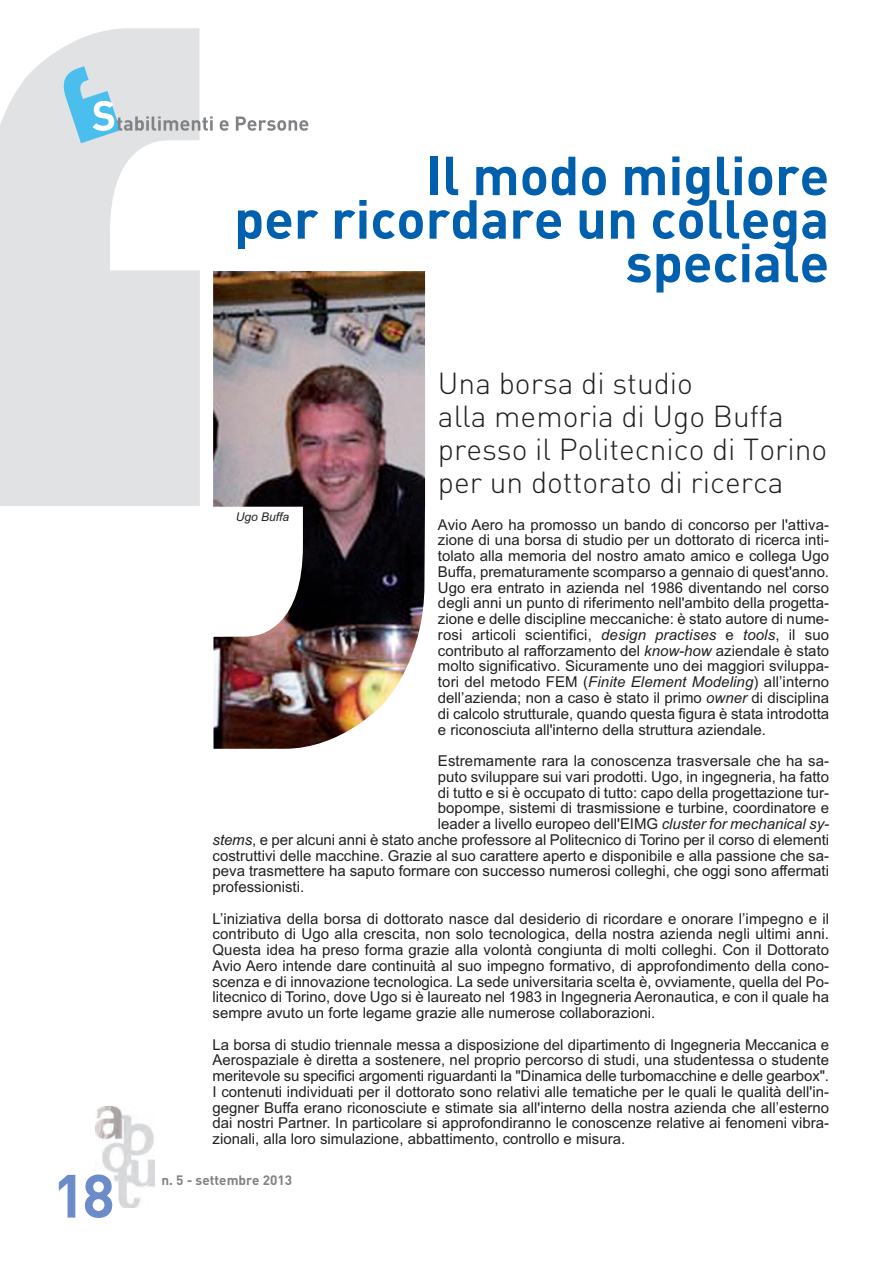
<style>
.page{position:relative;width:893px;height:1263px;background:#fff}
.page>*{position:absolute;margin:0;border:0;box-sizing:border-box;transform-origin:0 0}
.t1{font:60px "DIN Bold";color:#6b8cc8}
.t2{font:54px/43.5px "DIN Bold";color:#0160ae;text-align:right}
.t3{font:300 30px/33px "DIN";color:#231f20}
.t4{font:15px/15.8px "Arial";color:#231f20;text-align:justify}
.t5{font:13.5px "DIN Bold";color:#808285}
.t6{font:italic 12px "Arial";color:#231f20}
.s1{font-style:italic}
</style>
<div class="page">
<svg style="left:0;top:28px;width:200px;height:478px;fill:#e1e2e4"></svg>
<svg style="left:64px;top:66px;width:149px;height:77px;background:#c6dae4"></svg>
<svg style="left:220px;top:120px;width:9px;height:11px"></svg>
<svg style="left:236px;top:116px;width:72px;height:15px"></svg>
<img style="left:213px;top:271px;width:212px;height:478px">
<img style="left:96px;top:1107px;width:58px;height:101px">
<h1 class="t1" style="left:53px;top:1175px;width:64px">18</h1>
<h2 class="t2" style="left:234px;top:159px;width:597px">Il modo migliore<br>per ricordare un collega speciale</h2>
<h3 class="t3" style="left:438px;top:370px;width:391px">Una borsa di studio<br>alla memoria di Ugo Buffa presso il Politecnico di Torino per un dottorato di ricerca</h3>
<p class="t6" style="left:236px;top:513px;width:55px">Ugo Buffa</p>
<p class="t4" style="left:438px;top:518px;width:393px">Avio Aero ha promosso un bando di concorso per l'attiva&shy;zione di una borsa di studio per un dottorato di ricerca inti&shy;tolato alla memoria del nostro amato amico e collega Ugo Buffa, prematuramente scomparso a gennaio di quest'anno.<br>Ugo era entrato in azienda nel 1986 diventando nel corso degli anni un punto di riferimento nell'ambito della progetta&shy;zione e delle discipline meccaniche: è stato autore di nume&shy;rosi articoli scientifici, <span class="s1">design practises</span> e <span class="s1">tools</span>, il suo contributo al rafforzamento del <span class="s1">know-how</span> aziendale è stato molto significativo. Sicuramente uno dei maggiori sviluppa&shy;tori del metodo FEM (<span class="s1">Finite Element Modeling</span>) all’interno dell’azienda; non a caso è stato il primo <span class="s1">owner</span> di disciplina di calcolo strutturale, quando questa figura è stata introdotta e riconosciuta all'interno della struttura aziendale.</p>
<p class="t4" style="left:438px;top:754px;width:393px">Estremamente rara la conoscenza trasversale che ha sa-</p>
<p class="t4" style="left:438px;top:770px;width:393px">puto sviluppare sui vari prodotti. Ugo, in ingegneria, ha fatto</p>
<p class="t4" style="left:438px;top:786px;width:393px">di tutto e si è occupato di tutto: capo della progettazione tur-</p>
<p class="t4" style="left:438px;top:801px;width:393px">bopompe, sistemi di trasmissione e turbine, coordinatore e</p>
<p class="t4" style="left:438px;top:817px;width:393px">leader a livello europeo dell'EIMG <span class="s1">cluster for mechanical sy-</span></p>
<p class="t4" style="left:213px;top:833px;width:618px"><span class="s1">stems</span>, e per alcuni anni è stato anche professore al Politecnico di Torino per il corso di elementi</p>
<p class="t4" style="left:213px;top:849px;width:618px">costruttivi delle macchine. Grazie al suo carattere aperto e disponibile e alla passione che sa-</p>
<p class="t4" style="left:213px;top:864px;width:618px">peva trasmettere ha saputo formare con successo numerosi colleghi, che oggi sono affermati</p>
<p class="t4" style="left:213px;top:880px;width:93px">professionisti.</p>
<p class="t4" style="left:213px;top:912px;width:618px">L’iniziativa della borsa di dottorato nasce dal desiderio di ricordare e onorare l’impegno e il contributo di Ugo alla crescita, non solo tecnologica, della nostra azienda negli ultimi anni.<br>Questa idea ha preso forma grazie alla volontà congiunta di molti colleghi. Con il Dottorato Avio Aero intende dare continuità al suo impegno formativo, di approfondimento della cono&shy;scenza e di innovazione tecnologica. La sede universitaria scelta è, ovviamente, quella del Po&shy;litecnico di Torino, dove Ugo si è laureato nel 1983 in Ingegneria Aeronautica, e con il quale ha sempre avuto un forte legame grazie alle numerose collaborazioni.</p>
<p class="t4" style="left:213px;top:1038px;width:618px">La borsa di studio triennale messa a disposizione del dipartimento di Ingegneria Meccanica e Aerospaziale è diretta a sostenere, nel proprio percorso di studi, una studentessa o studente meritevole su specifici argomenti riguardanti la "Dinamica delle turbomacchine e delle gearbox".<br>I contenuti individuati per il dottorato sono relativi alle tematiche per le quali le qualità dell'in&shy;gegner Buffa erano riconosciute e stimate sia all'interno della nostra azienda che all’esterno dai nostri Partner. In particolare si approfondiranno le conoscenze relative ai fenomeni vibra&shy;zionali, alla loro simulazione, abbattimento, controllo e misura.</p>
<p class="t5" style="left:162px;top:1176px;width:132px">n. 5 - settembre 2013</p>
</div>
